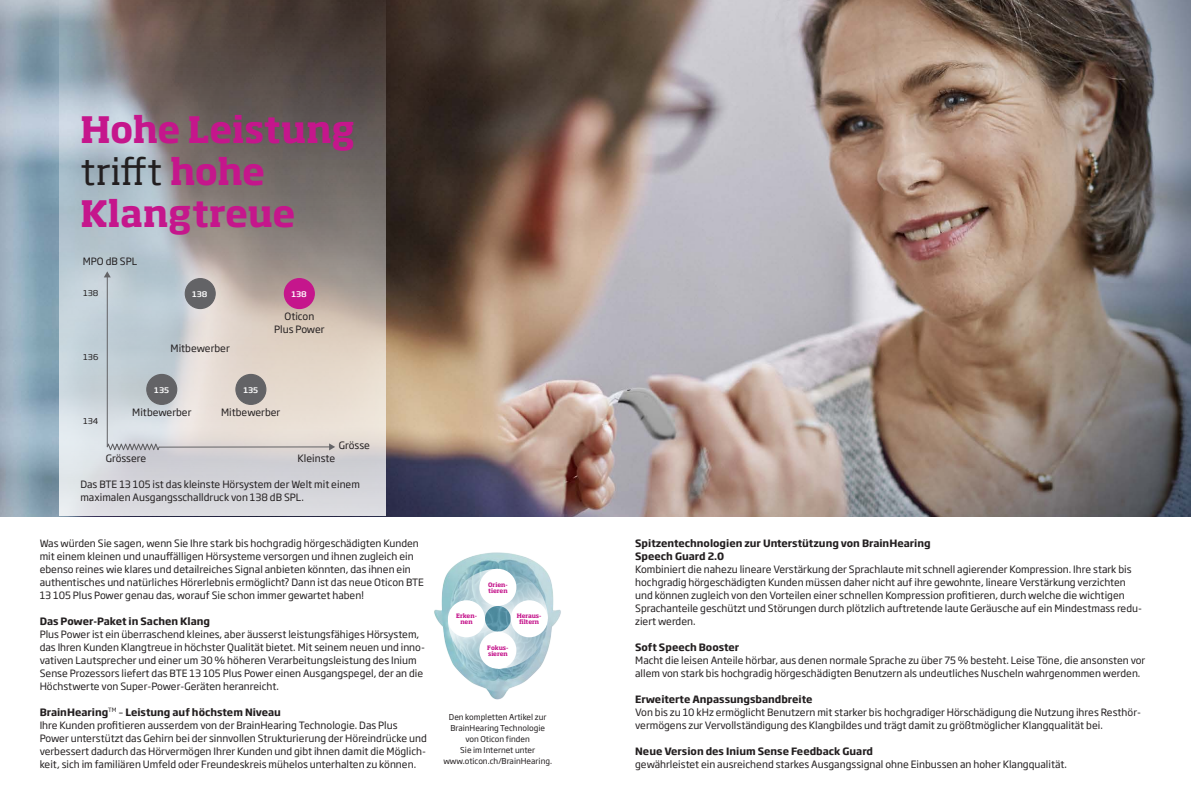
<style>
.page{position:relative;width:1191px;height:794px;background:#fff}
.page>*{position:absolute;margin:0;border:0;box-sizing:border-box;transform-origin:0 0}
.t1{font:700 36px/42px "Soho Pro";letter-spacing:-.005em;color:#c5168c}
.t2{font:10px/13px "Soho Gothic Pro";color:#231f20}
.t3{font:700 10px/13px "Soho Gothic Pro";color:#231f20}
.t4{font:8px/11px "Soho Gothic Pro";color:#231f20;text-align:center}
.t5{font:8px "Soho Gothic Pro";color:#231f20;scale:1.07 1}
.t6{font:500 7.7px "Soho Gothic Pro";color:#fff;scale:1.07 1}
.t7{font:700 6px/6px "Soho Pro";letter-spacing:-.005em;color:#c5168c}
.s1{font-weight:400;color:#231f20}
.s2{font-weight:700}
</style>
<div class="page">
<img style="left:0;top:0;width:1191px;height:516px">
<img style="left:434px;top:552px;width:127px;height:148px">
<svg style="left:448px;top:569px;width:100px;height:100px;background:#a8c8d1"></svg>
<div style="left:479px;top:631px;width:37px;height:38px;background:#fff;border-radius:50%"></div>
<div style="left:448px;top:600px;width:37px;height:37px;background:#fff;border-radius:50%"></div>
<div style="left:479px;top:569px;width:37px;height:37px;background:#fff;border-radius:50%"></div>
<div style="left:511px;top:600px;width:37px;height:37px;background:#fff;border-radius:50%"></div>
<svg style="left:60px;top:0;width:326px;height:516px;background:#a5a2a2"></svg>
<hr style="left:159px;top:446px;width:171px;height:1px;background:#636366">
<svg style="left:329px;top:443px;width:6px;height:7px"></svg>
<hr style="left:107px;top:276px;width:1px;height:171px;background:#636366">
<svg style="left:104px;top:271px;width:7px;height:6px"></svg>
<svg style="left:106px;top:441px;width:54px;height:11px"></svg>
<div style="left:236px;top:374px;width:30px;height:30px;background:#636366;border-radius:50%"></div>
<div style="left:235px;top:374px;width:31px;height:31px;border:1px solid #636366;border-radius:50%"></div>
<div style="left:147px;top:374px;width:30px;height:30px;background:#636366;border-radius:50%"></div>
<div style="left:146px;top:374px;width:31px;height:31px;border:1px solid #636366;border-radius:50%"></div>
<div style="left:185px;top:279px;width:30px;height:29px;background:#636366;border-radius:50%"></div>
<div style="left:185px;top:278px;width:31px;height:31px;border:1px solid #636366;border-radius:50%"></div>
<div style="left:284px;top:279px;width:30px;height:29px;background:#c5168c;border-radius:50%"></div>
<div style="left:284px;top:278px;width:31px;height:31px;border:1px solid #c5168c;border-radius:50%"></div>
<h1 class="t1" style="left:80px;top:106px;width:276px">Hohe Leistung <span class="s1">trifft</span> hohe<br>Klangtreue</h1>
<p class="t2" style="left:83px;top:254px;width:56px">MPO dB SPL</p>
<p class="t5" style="left:83px;top:287px;width:16px">138</p>
<p class="t5" style="left:83px;top:351px;width:16px">136</p>
<p class="t6" style="left:192px;top:288px;width:16px">138</p>
<p class="t6" style="left:291px;top:288px;width:16px">138</p>
<p class="t2" style="left:171px;top:341px;width:61px">Mitbewerber</p>
<p class="t6" style="left:154px;top:383px;width:15px">135</p>
<p class="t6" style="left:243px;top:383px;width:15px">135</p>
<p class="t2" style="left:274px;top:309px;width:52px;text-align:center">Oticon<br>Plus Power</p>
<p class="t5" style="left:83px;top:415px;width:16px">134</p>
<p class="t2" style="left:132px;top:405px;width:61px">Mitbewerber</p>
<p class="t2" style="left:221px;top:405px;width:61px">Mitbewerber</p>
<p class="t2" style="left:106px;top:451px;width:42px">Grössere</p>
<p class="t2" style="left:339px;top:438px;width:33px">Grösse</p>
<p class="t2" style="left:297px;top:451px;width:39px">Kleinste</p>
<p class="t2" style="left:80px;top:477px;width:281px">Das BTE 13 105 ist das kleinste Hörsystem der Welt mit einem maximalen Ausgangsschalldruck von 138 dB SPL.</p>
<p class="t2" style="left:40px;top:536px;width:386px">Was würden Sie sagen, wenn Sie Ihre stark bis hochgradig hörgeschädigten Kunden mit einem kleinen und unauffälligen Hörsysteme versorgen und ihnen zugleich ein ebenso reines wie klares und detailreiches Signal anbieten könnten, das ihnen ein authentisches und natürliches Hörerlebnis ermöglicht? Dann ist das neue Oticon BTE 13 105 Plus Power genau das, worauf Sie schon immer gewartet haben!</p>
<p class="t3" style="left:40px;top:614px;width:172px">Das Power-Paket in Sachen Klang</p>
<p class="t2" style="left:40px;top:627px;width:387px">Plus Power ist ein überraschend kleines, aber äusserst leistungsfähiges Hörsystem, das Ihren Kunden Klangtreue in höchster Qualität bietet. Mit seinem neuen und inno&shy;vativen Lautsprecher und einer um 30 % höheren Verarbeitungsleistung des Inium Sense Prozessors liefert das BTE 13 105 Plus Power einen Ausgangspegel, der an die Höchstwerte von Super-Power-Geräten heranreicht.</p>
<p class="t2" style="left:40px;top:705px;width:389px"><span class="s2">BrainHearing</span><sup>TM</sup> – <span class="s2">Leistung auf höchstem Niveau<br></span>Ihre Kunden profitieren ausserdem von der BrainHearing Technologie. Das Plus Power unterstützt das Gehirn bei der sinnvollen Strukturierung der Höreindrücke und verbessert dadurch das Hörvermögen Ihrer Kunden und gibt ihnen damit die Möglich&shy;keit, sich im familiären Umfeld oder Freundeskreis mühelos unterhalten zu können.</p>
<p class="t7" style="left:488px;top:581px;width:21px">Orien&shy;tieren</p>
<p class="t7" style="left:456px;top:612px;width:22px;text-align:center">Erken&shy;nen</p>
<p class="t7" style="left:517px;top:612px;width:26px;text-align:center">Heraus&shy;filtern</p>
<p class="t7" style="left:487px;top:644px;width:23px">Fokus&shy;sieren</p>
<p class="t4" style="left:443px;top:711px;width:110px">Den kompletten Artikel zur<br>BrainHearing Technologie von Oticon finden<br>Sie im Internet unter www.oticon.ch/BrainHearing.</p>
<p class="t3" style="left:635px;top:536px;width:297px">Spitzentechnologien zur Unterstützung von BrainHearing<br>Speech Guard 2.0</p>
<p class="t2" style="left:635px;top:562px;width:508px">Kombiniert die nahezu lineare Verstärkung der Sprachlaute mit schnell agierender Kompression. Ihre stark bis hochgradig hörgeschädigten Kunden müssen daher nicht auf ihre gewohnte, lineare Verstärkung verzichten und können zugleich von den Vorteilen einer schnellen Kompression profitieren, durch welche die wichtigen Sprachanteile geschützt und Störungen durch plötzlich auftretende laute Geräusche auf ein Mindestmass redu&shy;ziert werden.</p>
<p class="t3" style="left:635px;top:640px;width:106px">Soft Speech Booster</p>
<p class="t2" style="left:635px;top:653px;width:512px">Macht die leisen Anteile hörbar, aus denen normale Sprache zu über 75 % besteht. Leise Töne, die ansonsten vor allem von stark bis hochgradig hörgeschädigten Benutzern als undeutliches Nuscheln wahrgenommen werden.</p>
<p class="t3" style="left:635px;top:692px;width:179px">Erweiterte Anpassungsbandbreite</p>
<p class="t2" style="left:635px;top:705px;width:507px">Von bis zu 10 kHz ermöglicht Benutzern mit starker bis hochgradiger Hörschädigung die Nutzung ihres Resthör&shy;vermögens zur Vervollständigung des Klangbildes und trägt damit zu größtmöglicher Klangqualität bei.</p>
<p class="t3" style="left:635px;top:744px;width:239px">Neue Version des Inium Sense Feedback Guard</p>
<p class="t2" style="left:635px;top:757px;width:433px">gewährleistet ein ausreichend starkes Ausgangssignal ohne Einbussen an hoher Klangqualität.</p>
</div>
